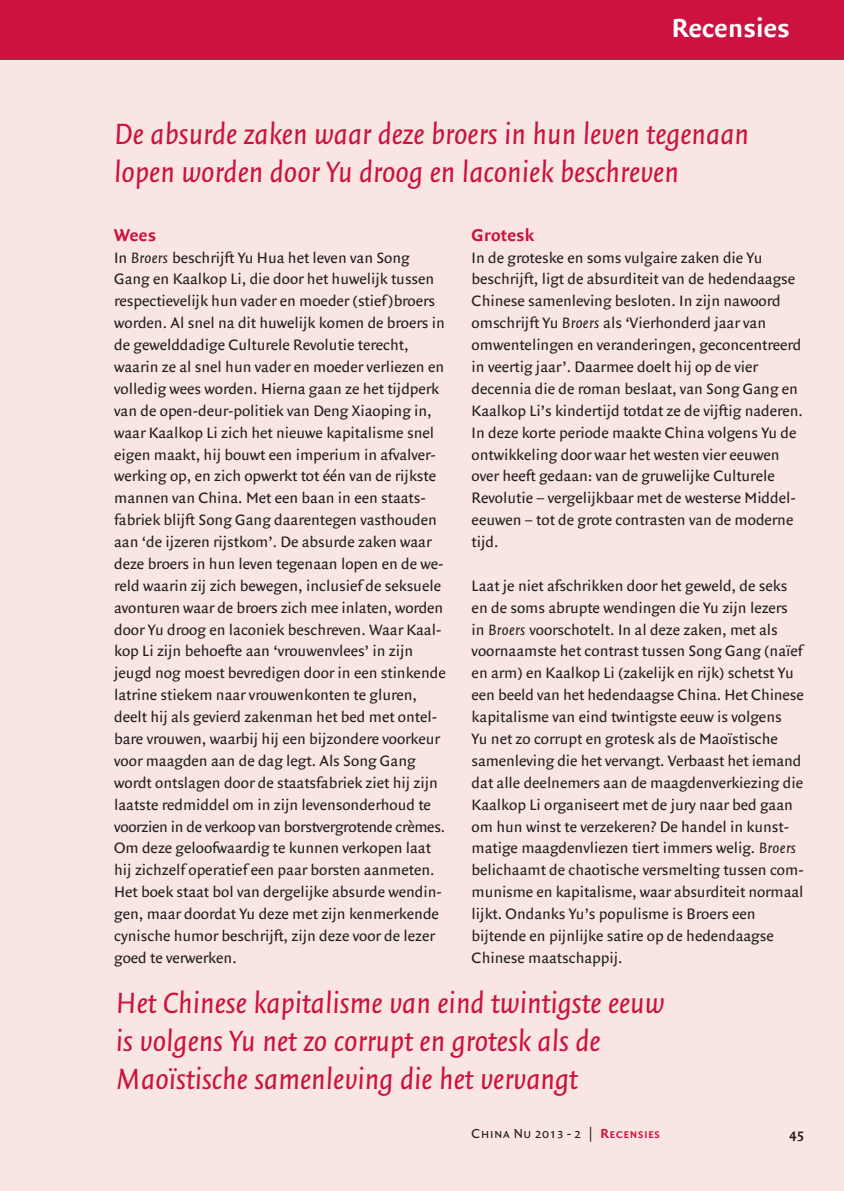
<style>
.page{position:relative;width:844px;height:1191px;background:#fff}
.page>*{position:absolute;margin:0;border:0;box-sizing:border-box;transform-origin:0 0}
.t1{font:italic 31.5px/37.8px "Quadraat Sans";color:#cd1141}
.t2{font:700 28px "Quadraat Sans";letter-spacing:.015em;color:#fff}
.t3{font:700 18.38px "Quadraat Sans";letter-spacing:.025em;color:#cd1141}
.t4{font:16.1px/21.9px "Quadraat Sans";color:#231f20}
.t5{font:14px "Quadraat Sans Small Caps";letter-spacing:.025em;color:#231f20}
.t6{font:700 14px "Quadraat Sans";color:#231f20}
.s1{font-style:italic}
.s2{font-family:"Quadraat Small Caps"}
.s3{font-family:"Quadraat Sans";font-weight:700;color:#cd1141}
.s4{font-family:"Quadraat Sans";font-weight:700;font-size:10.5px;color:#cd1141}
</style>
<div class="page">
<div style="left:0;top:52px;width:843px;height:1139px;background:#f9e6e2"></div>
<div style="left:0;top:0;width:843px;height:60px;background:#cd1141"></div>
<h2 class="t2" style="left:671px;top:11px;width:119px">Recensies</h2>
<h1 class="t1" style="left:114px;top:114px;width:636px">De absurde zaken waar deze broers in hun leven tegenaan lopen worden door Yu droog en laconiek beschreven</h1>
<p class="t3" style="left:114px;top:224px;width:43px">Wees</p>
<p class="t4" style="left:114px;top:246px;width:333px">In <span class="s1">Broers</span> beschrijft Yu Hua het leven van Song Gang en Kaalkop Li, die door het huwelijk tussen respectievelijk hun vader en moeder (stief)broers worden. Al snel na dit huwelijk komen de broers in de gewelddadige Culturele Revolutie terecht, waarin ze al snel hun vader en moeder verliezen en volledig wees worden. Hierna gaan ze het tijdperk van de open-deur-politiek van Deng Xiaoping in, waar Kaalkop Li zich het nieuwe kapitalisme snel eigen maakt, hij bouwt een imperium in afvalver&shy;werking op, en zich opwerkt tot één van de rijkste mannen van China. Met een baan in een staats&shy;fabriek blijft Song Gang daarentegen vasthouden aan ‘de ijzeren rijstkom’. De absurde zaken waar deze broers in hun leven tegenaan lopen en de we&shy;reld waarin zij zich bewegen, inclusief de seksuele avonturen waar de broers zich mee inlaten, worden door Yu droog en laconiek beschreven. Waar Kaal&shy;kop Li zijn behoefte aan ‘vrouwenvlees’ in zijn jeugd nog moest bevredigen door in een stinkende latrine stiekem naar vrouwenkonten te gluren, deelt hij als gevierd zakenman het bed met ontel&shy;bare vrouwen, waarbij hij een bijzondere voorkeur voor maagden aan de dag legt. Als Song Gang wordt ontslagen door de staatsfabriek ziet hij zijn laatste redmiddel om in zijn levensonderhoud te voorzien in de verkoop van borstvergrotende crèmes.<br>Om deze geloofwaardig te kunnen verkopen laat hij zichzelf operatief een paar borsten aanmeten.<br>Het boek staat bol van dergelijke absurde wendin&shy;gen, maar doordat Yu deze met zijn kenmerkende cynische humor beschrijft, zijn deze voor de lezer goed te verwerken.</p>
<p class="t3" style="left:471px;top:224px;width:64px">Grotesk</p>
<p class="t4" style="left:471px;top:246px;width:333px">In de groteske en soms vulgaire zaken die Yu beschrijft, ligt de absurditeit van de hedendaagse Chinese samenleving besloten. In zijn nawoord omschrijft Yu <span class="s1">Broers</span> als ‘Vierhonderd jaar van omwentelingen en veranderingen, geconcentreerd in veertig jaar’. Daarmee doelt hij op de vier decennia die de roman beslaat, van Song Gang en Kaalkop Li’s kindertijd totdat ze de vijftig naderen.<br>In deze korte periode maakte China volgens Yu de ontwikkeling door waar het westen vier eeuwen over heeft gedaan: van de gruwelijke Culturele Revolutie – vergelijkbaar met de westerse Middel&shy;eeuwen – tot de grote contrasten van de moderne tijd.</p>
<p class="t4" style="left:471px;top:574px;width:333px">Laat je niet afschrikken door het geweld, de seks en de soms abrupte wendingen die Yu zijn lezers in <span class="s1">Broers</span> voorschotelt. In al deze zaken, met als voornaamste het contrast tussen Song Gang (naïef en arm) en Kaalkop Li (zakelijk en rijk) schetst Yu een beeld van het hedendaagse China. Het Chinese kapitalisme van eind twintigste eeuw is volgens<br>Yu net zo corrupt en grotesk als de Maoïstische samenleving die het vervangt. Verbaast het iemand dat alle deelnemers aan de maagdenverkiezing die Kaalkop Li organiseert met de jury naar bed gaan om hun winst te verzekeren? De handel in kunst&shy;matige maagdenvliezen tiert immers welig. <span class="s1">Broers </span>belichaamt de chaotische versmelting tussen com&shy;munisme en kapitalisme, waar absurditeit normaal lijkt. Ondanks Yu’s populisme is Broers een bijtende en pijnlijke satire op de hedendaagse Chinese maatschappij.</p>
<h1 class="t1" style="left:116px;top:983px;width:550px">Het Chinese kapitalisme van eind twintigste eeuw is volgens Yu net zo corrupt en grotesk als de<br>Maoïstische samenleving die het vervangt</h1>
<p class="t5" style="left:471px;top:1124px;width:189px">China Nu 2013-2 <span class="s2">|</span> <span class="s3">R</span><span class="s4">ECENSIES</span></p>
<p class="t6" style="left:789px;top:1124px;width:16px">45</p>
</div>
